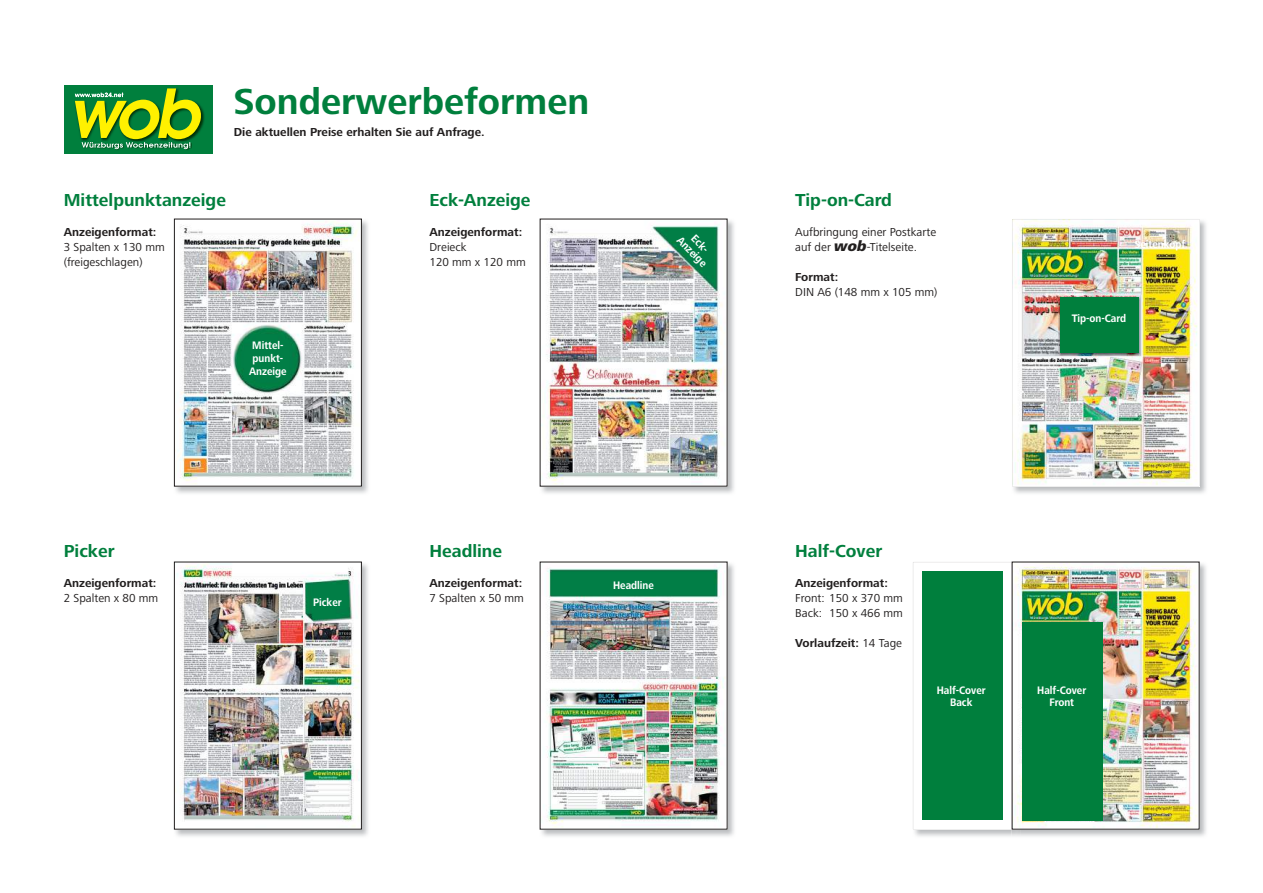
<style>
.page{position:relative;width:1263px;height:893px;background:#fff}
.page>*{position:absolute;margin:0;border:0;box-sizing:border-box;transform-origin:0 0}
.t1{font:700 37.5px "Frutiger Next LT";color:#007f3d}
.t2{font:700 18px "Frutiger Next LT";color:#007f3d}
.t3{font:12px/15px "Frutiger Next LT";color:#221f1f}
.t4{font:700 12px "Frutiger Next LT";color:#221f1f}
.t5{font:700 11.25px/13.2px "Frutiger Next LT";color:#fff;text-align:center;scale:.9 1}
.s1{font-weight:800;font-style:italic;font-size:15px}
.s2{font-weight:400}
</style>
<div class="page">
<img style="left:174px;top:219px;width:194px;height:275px">
<img style="left:176px;top:221px;width:183px;height:263px">
<img style="left:174px;top:561px;width:194px;height:276px">
<img style="left:176px;top:564px;width:183px;height:263px">
<img style="left:540px;top:219px;width:194px;height:275px">
<img style="left:542px;top:221px;width:183px;height:263px">
<img style="left:540px;top:561px;width:194px;height:276px">
<img style="left:542px;top:564px;width:183px;height:263px">
<img style="left:913px;top:561px;width:293px;height:276px">
<svg style="left:913px;top:562px;width:99px;height:267px"></svg>
<img style="left:1012px;top:561px;width:9px;height:276px">
<img style="left:1014px;top:564px;width:183px;height:263px">
<div style="left:922px;top:571px;width:81px;height:249px;background:#007f3d"></div>
<div style="left:1022px;top:622px;width:80px;height:198px;background:#007f3d"></div>
<img style="left:1012px;top:219px;width:194px;height:275px">
<img style="left:1012px;top:219px;width:187px;height:267px">
<img style="left:1058px;top:295px;width:84px;height:61px">
<div style="left:1060px;top:297px;width:79px;height:56px;background:#007f3d"></div>
<div style="left:64px;top:85px;width:149px;height:68px;background:#007f3d"></div>
<svg style="left:75px;top:88px;width:128px;height:61px"></svg>
<h1 class="t1" style="left:234px;top:82px;width:357px">Sonderwerbeformen</h1>
<p class="t4" style="left:234px;top:126px;width:252px">Die aktuellen Preise erhalten Sie auf Anfrage.</p>
<h2 class="t2" style="left:64px;top:191px;width:164px">Mittelpunktanzeige</h2>
<p class="t4" style="left:64px;top:226px;width:94px">Anzeigenformat:</p>
<p class="t3" style="left:64px;top:240px;width:103px">3 Spalten x 130 mm (freigeschlagen)</p>
<h2 class="t2" style="left:429px;top:191px;width:102px">Eck-Anzeige</h2>
<p class="t4" style="left:429px;top:226px;width:94px">Anzeigenformat:</p>
<p class="t3" style="left:429px;top:240px;width:98px">Dreieck<br>120 mm x 120 mm</p>
<p class="t5" style="left:249px;top:338px;width:43px">Mittel&shy;punkt-<br>Anzeige</p>
<p class="t5" style="left:697px;top:232px;width:31px;rotate:45deg">Eck-</p>
<p class="t5" style="left:683px;top:234px;width:43px;rotate:45deg">Anzeige</p>
<h2 class="t2" style="left:64px;top:542px;width:52px">Picker</h2>
<p class="t4" style="left:64px;top:577px;width:94px">Anzeigenformat:</p>
<p class="t3" style="left:64px;top:591px;width:96px">2 Spalten x 80 mm</p>
<p class="t5" style="left:313px;top:596px;width:33px">Picker</p>
<h2 class="t2" style="left:429px;top:542px;width:74px">Headline</h2>
<p class="t4" style="left:429px;top:577px;width:94px">Anzeigenformat:</p>
<p class="t3" style="left:429px;top:591px;width:96px">7 Spalten x 50 mm</p>
<p class="t5" style="left:613px;top:579px;width:47px">Headline</p>
<h2 class="t2" style="left:795px;top:191px;width:98px">Tip-on-Card</h2>
<p class="t3" style="left:795px;top:225px;width:143px">Aufbringung einer Postkarte auf der <span class="s1">wob</span>-Titelseite.</p>
<p class="t4" style="left:795px;top:271px;width:45px">Format:</p>
<p class="t3" style="left:795px;top:285px;width:144px">DIN A6 (148 mm x 105 mm)</p>
<p class="t5" style="left:1135px;top:238px;width:57px">Seitenkopf</p>
<p class="t5" style="left:1072px;top:312px;width:62px">Tip-on-Card</p>
<h2 class="t2" style="left:795px;top:542px;width:89px">Half-Cover</h2>
<p class="t4" style="left:795px;top:577px;width:94px">Anzeigenformat:</p>
<p class="t3" style="left:795px;top:591px;width:109px">Front: 150 x 370 mm<br>Back: 150 x 466 mm</p>
<p class="t4" style="left:795px;top:637px;width:108px">Vorlaufzeit: <span class="s2">14 Tage</span></p>
<p class="t5" style="left:937px;top:684px;width:56px;line-height:12px">Half-Cover<br>Back</p>
<p class="t5" style="left:1037px;top:684px;width:56px;line-height:12px">Half-Cover<br>Front</p>
</div>
